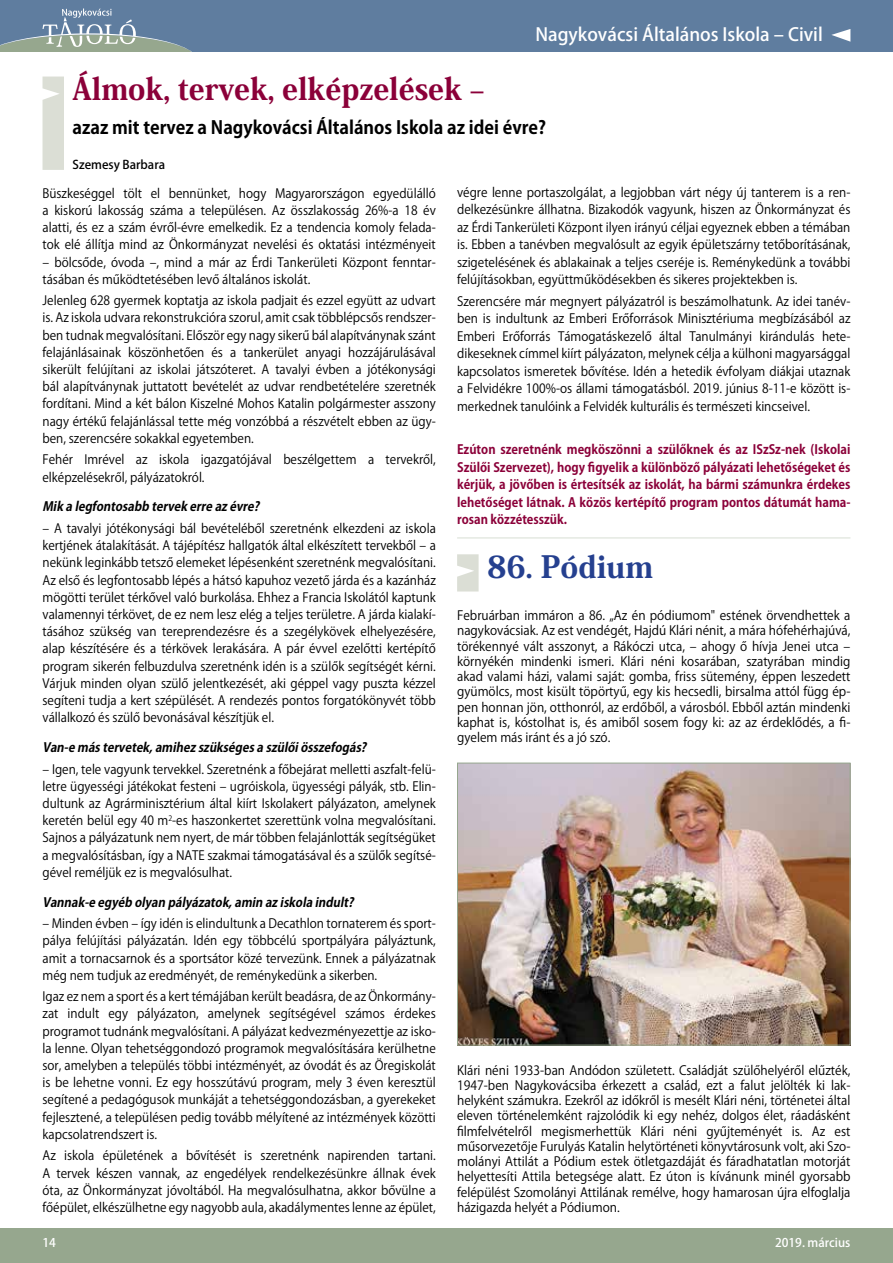
<style>
.page{position:relative;width:893px;height:1263px;background:#fff}
.page>*{position:absolute;margin:0;border:0;box-sizing:border-box;transform-origin:0 0}
.t1{font:800 30.3px "Koz Min Pr 6 N";color:#8b0039}
.t2{font:800 30.3px "Koz Min Pr 6 N";color:#25408f}
.t3{font:700 18px "Koz Go Pr 6 N";color:#000}
.t4{font:500 18px "Koz Go Pr 6 N";color:#fff}
.t5{font:12.75px/17.2px "Koz Go Pr 6 N";color:#000;text-align:justify;scale:.94 1}
.t6{font:12.75px/15.3px "Koz Go Pr 6 N";color:#000;text-align:justify;scale:.95 1}
.t7{font:700 12.75px/17.5px "Koz Go Pr 6 N";color:#8b0039;text-align:justify;scale:.94 1}
.t8{font:italic 700 12.75px "Koz Go Pr 6 N";color:#000;scale:.94 1}
.t9{font:500 12px "Koz Go Pr 6 N";color:#fff}
.t10{font:500 12px "Koz Go Pr 6 N";color:#000}
</style>
<div class="page">
<div style="left:0;top:0;width:893px;height:51px;background:#5f7d9f"></div>
<svg style="left:831px;top:29px;width:19px;height:13px"></svg>
<svg style="left:0;top:9px;width:191px;height:42px"></svg>
<div style="left:0;top:1229px;width:893px;height:34px;background:#96a78e"></div>
<div style="left:43px;top:77px;width:21px;height:93px;background:#dbded5"></div>
<img style="left:459px;top:765px;width:389px;height:278px">
<div style="left:457px;top:763px;width:393px;height:282px;border:1px solid #96a78e"></div>
<svg style="left:457px;top:554px;width:22px;height:37px"></svg>
<hr style="left:457px;top:537px;width:393px;height:1px;background:#96a78e">
<h2 class="t4" style="left:535px;top:25px;width:289px">Nagykovácsi Általános Iskola – Civil</h2>
<h1 class="t1" style="left:73px;top:72px;width:413px">Álmok, tervek, elképzelések –</h1>
<h2 class="t3" style="left:73px;top:117px;width:475px">azaz mit tervez a Nagykovácsi Általános Iskola az idei évre?</h2>
<p class="t10" style="left:73px;top:158px;width:94px">Szemesy Barbara</p>
<p class="t5" style="left:43px;top:185px;width:420px">Büszkeséggel tölt el bennünket, hogy Magyarországon egyedülálló a kiskorú lakosság száma a településen. Az összlakosság 26%-a 18 év alatti, és ez a szám évről-évre emelkedik. Ez a tendencia komoly felada&shy;tok elé állítja mind az Önkormányzat nevelési és oktatási intézményeit</p>
<p class="t5" style="left:43px;top:254px;width:420px">– bölcsőde, óvoda –, mind a már az Érdi Tankerületi Központ fenntar&shy;tásában és működtetésében levő általános iskolát.</p>
<p class="t5" style="left:43px;top:292px;width:420px">Jelenleg 628 gyermek koptatja az iskola padjait és ezzel együtt az udvart is. Az iskola udvara rekonstrukcióra szorul, amit csak többlépcsős rendszer&shy;ben tudnak megvalósítani. Először egy nagy sikerű bál alapítványnak szánt felajánlásainak köszönhetően és a tankerület anyagi hozzájárulásával sikerült felújítani az iskolai játszóteret. A tavalyi évben a jótékonysági bál alapítványnak juttatott bevételét az udvar rendbetételére szeretnék fordítani. Mind a két bálon Kiszelné Mohos Katalin polgármester asszony nagy értékű felajánlással tette még vonzóbbá a részvételt ebben az ügy&shy;ben, szerencsére sokakkal egyetemben.</p>
<p class="t5" style="left:43px;top:451px;width:420px">Fehér Imrével az iskola igazgatójával beszélgettem a tervekről, elképzelésekről, pályázatokról.</p>
<p class="t8" style="left:43px;top:500px;width:236px">Mikalegfontosabbtervekerreazévre?</p>
<p class="t5" style="left:43px;top:520px;width:420px">– A tavalyi jótékonysági bál bevételéből szeretnénk elkezdeni az iskola kertjének átalakítását. A tájépítész hallgatók által elkészített tervekből – a nekünk leginkább tetsző elemeket lépésenként szeretnénk megvalósítani.<br>Az első és legfontosabb lépés a hátsó kapuhoz vezető járda és a kazánház mögötti terület térkővel való burkolása. Ehhez a Francia Iskolától kaptunk valamennyi térkövet, de ez nem lesz elég a teljes területre. A járda kialakí&shy;tásához szükség van tereprendezésre és a szegélykövek elhelyezésére, alap készítésére és a térkövek lerakására. A pár évvel ezelőtti kertépítő program sikerén felbuzdulva szeretnénk idén is a szülők segítségét kérni.<br>Várjuk minden olyan szülő jelentkezését, aki géppel vagy puszta kézzel segíteni tudja a kert szépülését. A rendezés pontos forgatókönyvét több vállalkozó és szülő bevonásával készítjük el.</p>
<p class="t8" style="left:43px;top:740px;width:350px">Van-emástervetek,amihezszükségesaszülőiösszefogás?</p>
<p class="t5" style="left:43px;top:760px;width:420px">– Igen, tele vagyunk tervekkel. Szeretnénk a főbejárat melletti aszfalt-felü&shy;letre ügyességi játékokat festeni – ugróiskola, ügyességi pályák, stb. Elin&shy;dultunk az Agrárminisztérium által kiírt Iskolakert pályázaton, amelynek keretén belül egy 40 m<sup>2</sup>-es haszonkertet szerettünk volna megvalósítani.<br>Sajnos a pályázatunk nem nyert, de már többen felajánlották segítségüket a megvalósításban, így a NATE szakmai támogatásával és a szülők segítsé&shy;gével reméljük ez is megvalósulhat.</p>
<p class="t8" style="left:43px;top:895px;width:337px">Vannak-eegyébolyanpályázatok,aminaziskolaindult?</p>
<p class="t5" style="left:43px;top:915px;width:420px">– Minden évben – így idén is elindultunk a Decathlon tornaterem és sport&shy;pálya felújítási pályázatán. Idén egy többcélú sportpályára pályáztunk, amit a tornacsarnok és a sportsátor közé tervezünk. Ennek a pályázatnak még nem tudjuk az eredményét, de reménykedünk a sikerben.</p>
<p class="t5" style="left:43px;top:988px;width:420px">Igaz ez nem a sport és a kert témájában került beadásra, de az Önkormány&shy;zat indult egy pályázaton, amelynek segítségével számos érdekes programot tudnánk megvalósítani. A pályázat kedvezményezettje az isko&shy;la lenne. Olyan tehetséggondozó programok megvalósítására kerülhetne sor, amelyben a település többi intézményét, az óvodát és az Öregiskolát is be lehetne vonni. Ez egy hosszútávú program, mely 3 éven keresztül segítené a pedagógusok munkáját a tehetséggondozásban, a gyerekeket fejlesztené, a településen pedig tovább mélyítené az intézmények közötti kapcsolatrendszert is.</p>
<p class="t5" style="left:43px;top:1147px;width:420px">Az iskola épületének a bővítését is szeretnénk napirenden tartani.<br>A tervek készen vannak, az engedélyek rendelkezésünkre állnak évek óta, az Önkormányzat jóvoltából. Ha megvalósulhatna, akkor bővülne a főépület, elkészülhetne egy nagyobb aula, akadálymentes lenne az épület,</p>
<p class="t5" style="left:457px;top:183px;width:420px">végre lenne portaszolgálat, a legjobban várt négy új tanterem is a ren&shy;delkezésünkre állhatna. Bizakodók vagyunk, hiszen az Önkormányzat és az Érdi Tankerületi Központ ilyen irányú céljai egyeznek ebben a témában is. Ebben a tanévben megvalósult az egyik épületszárny tetőborításának, szigetelésének és ablakainak a teljes cseréje is. Reménykedünk a további felújításokban, együttműködésekben és sikeres projektekben is.</p>
<p class="t5" style="left:457px;top:293px;width:420px">Szerencsére már megnyert pályázatról is beszámolhatunk. Az idei tanév&shy;ben is indultunk az Emberi Erőforrások Minisztériuma megbízásából az Emberi Erőforrás Támogatáskezelő által Tanulmányi kirándulás hete&shy;dikeseknek címmel kiírt pályázaton, melynek célja a külhoni magyarsággal kapcsolatos ismeretek bővítése. Idén a hetedik évfolyam diákjai utaznak a Felvidékre 100%-os állami támogatásból. 2019. június 8-11-e között is&shy;merkednek tanulóink a Felvidék kulturális és természeti kincseivel.</p>
<p class="t7" style="left:457px;top:441px;width:420px">Ezúton szeretnénk megköszönni a szülőknek és az ISzSz-nek (Iskolai Szülői Szervezet), hogy figyelik a különböző pályázati lehetőségeket és kérjük, a jövőben is értesítsék az iskolát, ha bármi számunkra érdekes lehetőséget látnak. A közös kertépítő program pontos dátumát hama&shy;rosan közzétesszük.</p>
<h1 class="t2" style="left:487px;top:550px;width:167px">86. Pódium</h1>
<p class="t6" style="left:457px;top:608px;width:416px">Februárban immáron a 86. „Az én pódiumom" estének örvendhettek a nagykovácsiak. Az est vendégét, Hajdú Klári nénit, a mára hófehérhajúvá, törékennyé vált asszonyt, a Rákóczi utca, – ahogy ő hívja Jenei utca – környékén mindenki ismeri. Klári néni kosarában, szatyrában mindig akad valami házi, valami saját: gomba, friss sütemény, éppen leszedett gyümölcs, most kisült töpörtyű, egy kis hecsedli, birsalma attól függ ép&shy;pen honnan jön, otthonról, az erdőből, a városból. Ebből aztán mindenki kaphat is, kóstolhat is, és amiből sosem fogy ki: az az érdeklődés, a fi&shy;gyelem más iránt és a jó szó.</p>
<p class="t6" style="left:457px;top:1062px;width:416px">Klári néni 1933-ban Andódon született. Családját szülőhelyéről elűzték, 1947-ben Nagykovácsiba érkezett a család, ezt a falut jelölték ki lak&shy;helyként számukra. Ezekről az időkről is mesélt Klári néni, történetei által eleven történelemként rajzolódik ki egy nehéz, dolgos élet, ráadásként filmfelvételről megismerhettük Klári néni gyűjteményét is. Az est műsorvezetője Furulyás Katalin helytörténeti könyvtárosunk volt, aki Szo&shy;molányi Attilát a Pódium estek ötletgazdáját és fáradhatatlan motorját helyettesíti Attila betegsége alatt. Ez úton is kívánunk minél gyorsabb felépülést Szomolányi Attilának remélve, hogy hamarosan újra elfoglalja házigazda helyét a Pódiumon.</p>
<p class="t9" style="left:43px;top:1236px;width:15px">14</p>
<p class="t9" style="left:775px;top:1236px;width:77px">2019. március</p>
<p class="t9" style="left:43px;top:1236px;width:8px">4</p>
<p class="t9" style="left:795px;top:1236px;width:8px">5</p>
</div>
